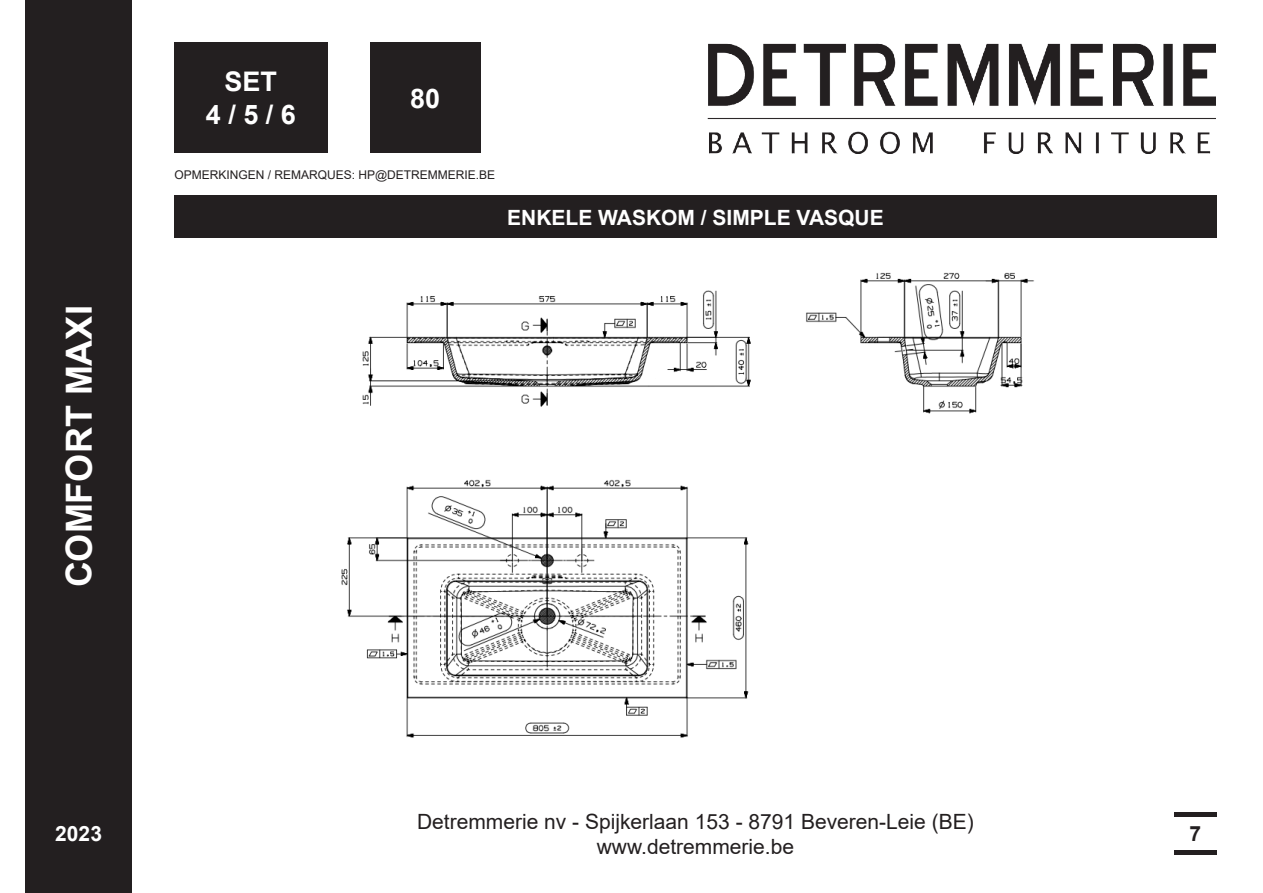
<style>
.page{position:relative;width:1263px;height:893px;background:#fff}
.page>*{position:absolute;margin:0;border:0;box-sizing:border-box;transform-origin:0 0}
.t1{font:700 36px "Arial";color:#fff}
.t2{font:700 27px "Arial";color:#fff}
.t3{font:21px "Arial";color:#231f20}
.t4{font:700 21px "Arial";color:#fff}
.t5{font:700 21px "Arial";color:#231f20}
.t6{font:12px "Arial";color:#231f20}
</style>
<div class="page">
<div style="left:26px;top:0;width:106px;height:893px;background:#231f20"></div>
<img style="left:707px;top:43px;width:509px;height:110px">
<div style="left:174px;top:196px;width:1042px;height:42px;background:#231f20"></div>
<div style="left:370px;top:43px;width:110px;height:110px;background:#231f20"></div>
<div style="left:174px;top:43px;width:153px;height:110px;background:#231f20"></div>
<div style="left:1174px;top:812px;width:42px;height:5px;background:#231f20"></div>
<div style="left:1174px;top:850px;width:42px;height:5px;background:#231f20"></div>
<img style="left:341px;top:272px;width:693px;height:466px">
<p class="t1" style="left:54px;top:587px;width:283px;rotate:-90deg">COMFORT MAXI</p>
<p class="t2" style="left:225px;top:63px;width:54px">SET</p>
<p class="t2" style="left:206px;top:95px;width:92px">4 / 5 / 6</p>
<p class="t2" style="left:410px;top:79px;width:32px">80</p>
<p class="t6" style="left:174px;top:166px;width:322px">OPMERKINGEN / REMARQUES: HP@DETREMMERIE.BE</p>
<p class="t4" style="left:507px;top:202px;width:378px">ENKELE WASKOM / SIMPLE VASQUE</p>
<p class="t4" style="left:55px;top:819px;width:48px">2023</p>
<p class="t3" style="left:417px;top:807px;width:558px">Detremmerie nv - Spijkerlaan 153 - 8791 Beveren-Leie (BE)</p>
<p class="t3" style="left:597px;top:832px;width:199px">www.detremmerie.be</p>
<p class="t5" style="left:1189px;top:819px;width:13px">7</p>
</div>
